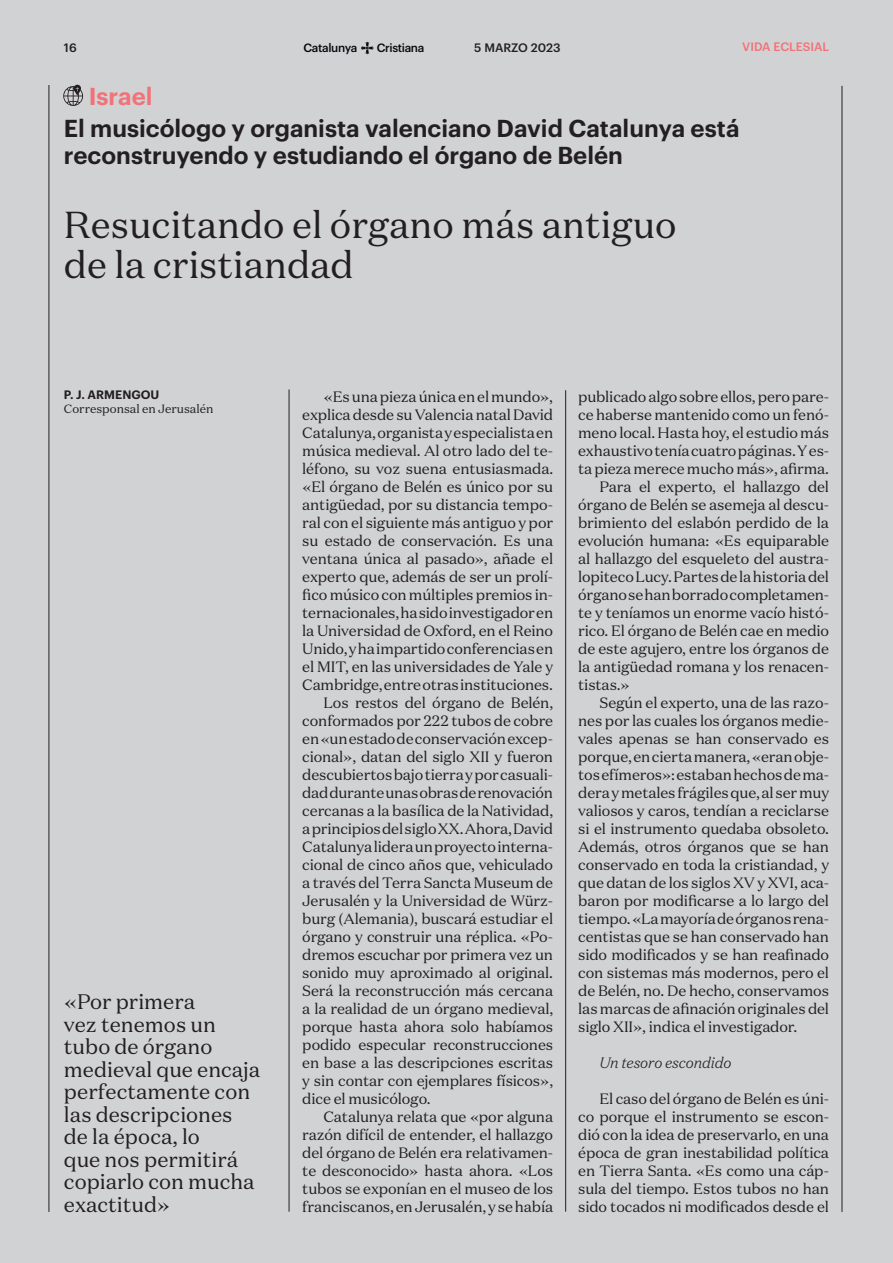
<style>
.page{position:relative;width:893px;height:1263px;background:#d1d2d4}
.page>*{position:absolute;margin:0;border:0;box-sizing:border-box;transform-origin:0 0}
.t1{font:37.5px/40.5px "Domaine Text";color:#231f20}
.t2{font:600 24px/27px "Graphik";color:#231f20}
.t3{font:600 24px "Graphik";color:#f27278}
.t4{font:21px/22.5px "Domaine Text";color:#231f20}
.t5{font:15px/18px "Domaine Text";letter-spacing:-.01em;color:#231f20;text-align:justify}
.t6{font:italic 300 15px "Domaine Text";letter-spacing:-.01em;color:#231f20}
.t7{font:12px "Domaine Text";color:#231f20}
.t8{font:500 12px "Graphik";color:#231f20}
.t9{font:500 12px "Graphik";color:#f27278}
.t10{font:600 12px "Graphik";color:#231f20}
.t11{font:500 11.85px "Graphik";letter-spacing:-.03em;color:#07090c}
</style>
<div class="page">
<svg style="left:361px;top:42px;width:13px;height:12px"></svg>
<hr style="left:49px;top:85px;width:1px;height:1127px;background:#231f20">
<hr style="left:842px;top:86px;width:1px;height:1126px;background:#231f20">
<svg style="left:63px;top:85px;width:20px;height:21px"></svg>
<hr style="left:289px;top:389px;width:1px;height:823px;background:#231f20">
<hr style="left:565px;top:390px;width:1px;height:822px;background:#231f20">
<p class="t8" style="left:64px;top:38px;width:15px">16</p>
<p class="t11" style="left:303px;top:38px;width:55px">Catalunya</p>
<p class="t11" style="left:377px;top:38px;width:49px">Cristiana</p>
<p class="t8" style="left:474px;top:38px;width:88px">5 MARZO 2023</p>
<p class="t9" style="left:742px;top:38px;width:89px">VIDA ECLESIAL</p>
<h2 class="t3" style="left:89px;top:78px;width:65px">Israel</h2>
<h2 class="t2" style="left:64px;top:113px;width:677px">El musicólogo y organista valenciano David Catalunya está reconstruyendo y estudiando el órgano de Belén</h2>
<h1 class="t1" style="left:64px;top:204px;width:614px">Resucitando el órgano más antiguo de la cristiandad</h1>
<p class="t10" style="left:64px;top:386px;width:97px">P. J. ARMENGOU</p>
<p class="t7" style="left:64px;top:401px;width:151px">Corresponsal en Jerusalén</p>
<h3 class="t4" style="left:64px;top:990px;width:198px">«Por primera<br>vez tenemos un tubo de órgano medieval que encaja perfectamente con las descripciones de la época, lo<br>que nos permitirá copiarlo con mucha exactitud»</h3>
<p class="t5" style="left:324px;top:387px;width:231px">«Es una pieza única en el mundo»,</p>
<p class="t5" style="left:302px;top:405px;width:252px">explica desde su Valencia natal David</p>
<p class="t5" style="left:302px;top:423px;width:252px">Catalunya, organista y especialista en</p>
<p class="t5" style="left:302px;top:441px;width:252px">música medieval. Al otro lado del te-</p>
<p class="t5" style="left:302px;top:459px;width:252px">léfono, su voz suena entusiasmada.</p>
<p class="t5" style="left:302px;top:477px;width:252px">«El órgano de Belén es único por su</p>
<p class="t5" style="left:302px;top:495px;width:252px">antigüedad, por su distancia tempo-</p>
<p class="t5" style="left:302px;top:513px;width:252px">ral con el siguiente más antiguo y por</p>
<p class="t5" style="left:302px;top:531px;width:252px">su estado de conservación. Es una</p>
<p class="t5" style="left:302px;top:549px;width:252px">ventana única al pasado», añade el</p>
<p class="t5" style="left:302px;top:567px;width:252px">experto que, además de ser un prolí-</p>
<p class="t5" style="left:302px;top:585px;width:252px">fico músico con múltiples premios in-</p>
<p class="t5" style="left:302px;top:603px;width:252px">ternacionales, ha sido investigador en</p>
<p class="t5" style="left:302px;top:621px;width:252px">la Universidad de Oxford, en el Reino</p>
<p class="t5" style="left:302px;top:639px;width:252px">Unido, y ha impartido conferencias en</p>
<p class="t5" style="left:302px;top:657px;width:252px">el MIT, en las universidades de Yale y</p>
<p class="t5" style="left:302px;top:675px;width:252px">Cambridge, entre otras instituciones.</p>
<p class="t5" style="left:324px;top:693px;width:231px">Los restos del órgano de Belén,</p>
<p class="t5" style="left:302px;top:711px;width:252px">conformados por 222 tubos de cobre</p>
<p class="t5" style="left:302px;top:729px;width:252px">en «un estado de conservación excep-</p>
<p class="t5" style="left:302px;top:747px;width:252px">cional», datan del siglo XII y fueron</p>
<p class="t5" style="left:302px;top:765px;width:252px">descubiertos bajo tierra y por casuali-</p>
<p class="t5" style="left:302px;top:783px;width:252px">dad durante unas obras de renovación</p>
<p class="t5" style="left:302px;top:801px;width:252px">cercanas a la basílica de la Natividad,</p>
<p class="t5" style="left:302px;top:819px;width:252px">a principios del siglo XX. Ahora, David</p>
<p class="t5" style="left:302px;top:837px;width:252px">Catalunya lidera un proyecto interna-</p>
<p class="t5" style="left:302px;top:855px;width:252px">cional de cinco años que, vehiculado</p>
<p class="t5" style="left:302px;top:873px;width:252px">a través del Terra Sancta Museum de</p>
<p class="t5" style="left:302px;top:891px;width:252px">Jerusalén y la Universidad de Würz-</p>
<p class="t5" style="left:302px;top:909px;width:252px">burg (Alemania), buscará estudiar el</p>
<p class="t5" style="left:302px;top:927px;width:252px">órgano y construir una réplica. «Po-</p>
<p class="t5" style="left:302px;top:945px;width:252px">dremos escuchar por primera vez un</p>
<p class="t5" style="left:302px;top:963px;width:252px">sonido muy aproximado al original.</p>
<p class="t5" style="left:302px;top:981px;width:252px">Será la reconstrucción más cercana</p>
<p class="t5" style="left:302px;top:999px;width:252px">a la realidad de un órgano medieval,</p>
<p class="t5" style="left:302px;top:1017px;width:252px">porque hasta ahora solo habíamos</p>
<p class="t5" style="left:302px;top:1035px;width:252px">podido especular reconstrucciones</p>
<p class="t5" style="left:302px;top:1053px;width:252px">en base a las descripciones escritas</p>
<p class="t5" style="left:302px;top:1071px;width:252px">y sin contar con ejemplares físicos»,</p>
<p class="t5" style="left:302px;top:1089px;width:130px">dice el musicólogo.</p>
<p class="t5" style="left:324px;top:1107px;width:231px">Catalunya relata que «por alguna</p>
<p class="t5" style="left:302px;top:1125px;width:252px">razón difícil de entender, el hallazgo</p>
<p class="t5" style="left:302px;top:1143px;width:252px">del órgano de Belén era relativamen-</p>
<p class="t5" style="left:302px;top:1161px;width:252px">te desconocido» hasta ahora. «Los</p>
<p class="t5" style="left:302px;top:1179px;width:252px">tubos se exponían en el museo de los</p>
<p class="t5" style="left:302px;top:1197px;width:252px">franciscanos, en Jerusalén, y se había</p>
<p class="t5" style="left:578px;top:387px;width:252px">publicado algo sobre ellos, pero pare-</p>
<p class="t5" style="left:578px;top:405px;width:252px">ce haberse mantenido como un fenó-</p>
<p class="t5" style="left:578px;top:423px;width:252px">meno local. Hasta hoy, el estudio más</p>
<p class="t5" style="left:578px;top:441px;width:252px">exhaustivo tenía cuatro páginas. Y es-</p>
<p class="t5" style="left:578px;top:459px;width:252px">ta pieza merece mucho más», afirma.</p>
<p class="t5" style="left:599px;top:477px;width:231px">Para el experto, el hallazgo del</p>
<p class="t5" style="left:578px;top:495px;width:252px">órgano de Belén se asemeja al descu-</p>
<p class="t5" style="left:578px;top:513px;width:252px">brimiento del eslabón perdido de la</p>
<p class="t5" style="left:578px;top:531px;width:252px">evolución humana: «Es equiparable</p>
<p class="t5" style="left:578px;top:549px;width:252px">al hallazgo del esqueleto del austra-</p>
<p class="t5" style="left:578px;top:567px;width:252px">lopiteco Lucy. Partes de la historia del</p>
<p class="t5" style="left:578px;top:585px;width:252px">órgano se han borrado completamen-</p>
<p class="t5" style="left:578px;top:603px;width:252px">te y teníamos un enorme vacío histó-</p>
<p class="t5" style="left:578px;top:621px;width:252px">rico. El órgano de Belén cae en medio</p>
<p class="t5" style="left:578px;top:639px;width:252px">de este agujero, entre los órganos de</p>
<p class="t5" style="left:578px;top:657px;width:252px">la antigüedad romana y los renacen-</p>
<p class="t5" style="left:578px;top:675px;width:53px">tistas.»</p>
<p class="t5" style="left:599px;top:693px;width:231px">Según el experto, una de las razo-</p>
<p class="t5" style="left:578px;top:711px;width:252px">nes por las cuales los órganos medie-</p>
<p class="t5" style="left:578px;top:729px;width:252px">vales apenas se han conservado es</p>
<p class="t5" style="left:578px;top:747px;width:252px">porque, en cierta manera, «eran obje-</p>
<p class="t5" style="left:578px;top:765px;width:252px">tos efímeros»: estaban hechos de ma-</p>
<p class="t5" style="left:578px;top:783px;width:252px">dera y metales frágiles que, al ser muy</p>
<p class="t5" style="left:578px;top:801px;width:252px">valiosos y caros, tendían a reciclarse</p>
<p class="t5" style="left:578px;top:819px;width:252px">si el instrumento quedaba obsoleto.</p>
<p class="t5" style="left:578px;top:837px;width:252px">Además, otros órganos que se han</p>
<p class="t5" style="left:578px;top:855px;width:252px">conservado en toda la cristiandad, y</p>
<p class="t5" style="left:578px;top:873px;width:252px">que datan de los siglos XV y XVI, aca-</p>
<p class="t5" style="left:578px;top:891px;width:252px">baron por modificarse a lo largo del</p>
<p class="t5" style="left:578px;top:909px;width:252px">tiempo. «La mayoría de órganos rena-</p>
<p class="t5" style="left:578px;top:927px;width:252px">centistas que se han conservado han</p>
<p class="t5" style="left:578px;top:945px;width:252px">sido modificados y se han reafinado</p>
<p class="t5" style="left:578px;top:963px;width:252px">con sistemas más modernos, pero el</p>
<p class="t5" style="left:578px;top:981px;width:252px">de Belén, no. De hecho, conservamos</p>
<p class="t5" style="left:578px;top:999px;width:252px">las marcas de afinación originales del</p>
<p class="t5" style="left:578px;top:1017px;width:221px">siglo XII», indica el investigador.</p>
<p class="t6" style="left:599px;top:1053px;width:134px">Un tesoro escondido</p>
<p class="t5" style="left:578px;top:1089px;width:252px;text-indent:21px">El caso del órgano de Belén es úni&shy;co porque el instrumento se escon&shy;dió con la idea de preservarlo, en una época de gran inestabilidad política en Tierra Santa. «Es como una cáp&shy;sula del tiempo. Estos tubos no han sido tocados ni modificados desde el</p>
</div>
